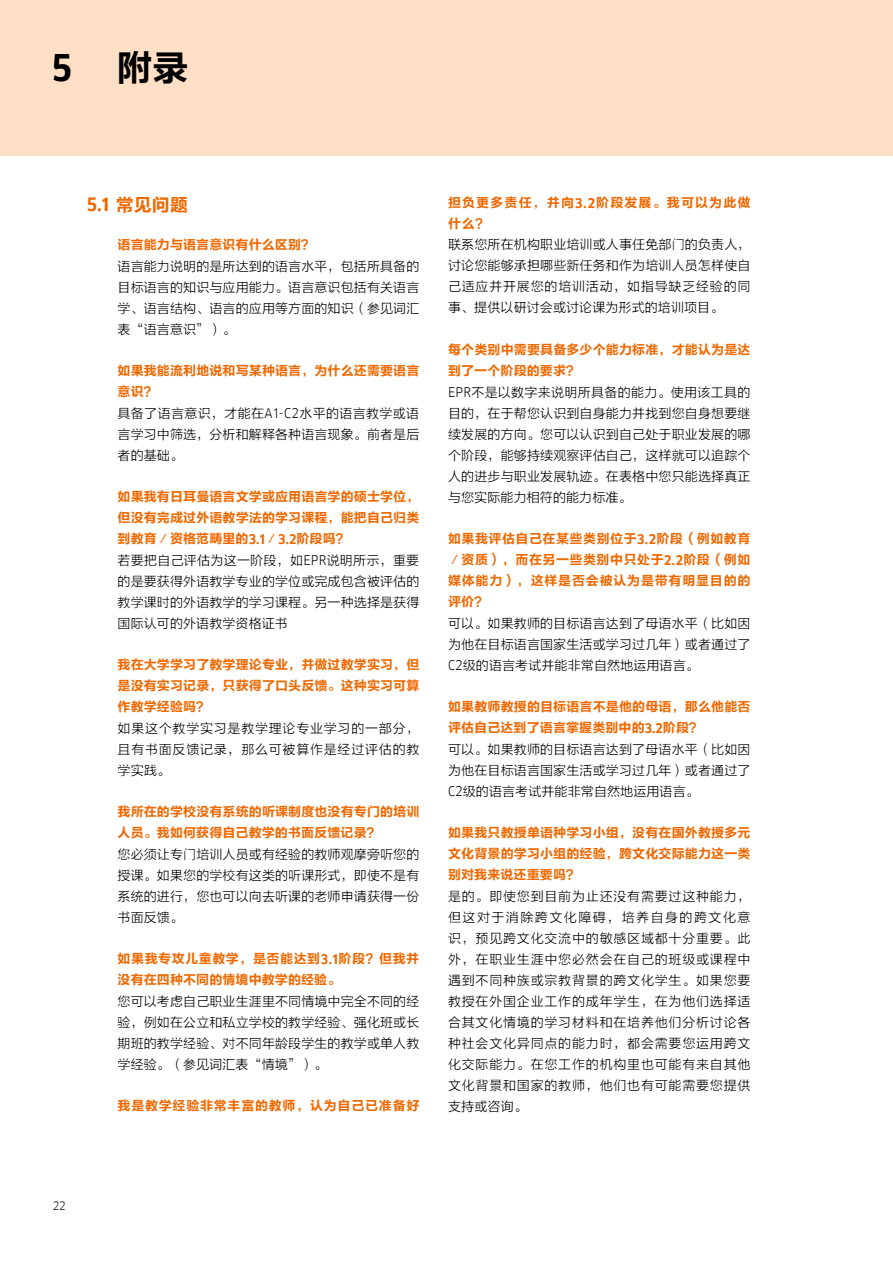
<style>
.page{position:relative;width:893px;height:1263px;background:#fff}
.page>*{position:absolute;margin:0;border:0;box-sizing:border-box;transform-origin:0 0}
.t1{font:36px "FZLTCHJW GB1 0";color:#000}
.t2{font:18px "FZLTCHJW GB1 0";color:#ef6800}
.t3{font:13.05px/21px "FZLTXHK";letter-spacing:.005em;color:#000;text-align:justify}
.t4{font:13.05px/21px "FZLTCHJW GB1 0";letter-spacing:.005em;color:#ef6800}
.t5{font:13.05px/21px "FZLTCHJW GB1 0";letter-spacing:.08em;color:#ef6800}
.t6{font:13.05px "FZLTCHJW GB1 0";letter-spacing:.055em;color:#ef6800}
.t7{font:11.25px "Goethe FF Clan";color:#000}
.s1{font-family:"Goethe FF Clan";font-weight:700}
.s2{font-family:"Goethe FF Clan"}
</style>
<div class="page">
<div style="left:0;top:0;width:893px;height:155px;background:#ffe0c6"></div>
<h1 class="t1" style="left:52px;top:48px;width:138px"><span class="s1">5</span> 附录</h1>
<h2 class="t2" style="left:87px;top:195px;width:102px"><span class="s1">5.1</span> 常见问题</h2>
<p class="t4" style="left:118px;top:235px;width:198px">语言能力与语言意识有什么区别？</p>
<p class="t3" style="left:118px;top:256px;width:303px">语言能力说明的是所达到的语言水平，包括所具备的目标语言的知识与应用能力。语言意识包括有关语言学、语言结构、语言的应用等方面的知识（参见词汇表“语言意识”）。</p>
<p class="t4" style="left:118px;top:361px;width:303px">如果我能流利地说和写某种语言，为什么还需要语言意识？</p>
<p class="t3" style="left:118px;top:403px;width:303px">具备了语言意识，才能在<span class="s2">A1-C2</span>水平的语言教学或语言学习中筛选，分析和解释各种语言现象。前者是后者的基础。</p>
<p class="t4" style="left:118px;top:487px;width:303px;text-align:justify">如果我有日耳曼语言文学或应用语言学的硕士学位，但没有完成过外语教学法的学习课程，能把自己归类到教育／资格范畴里的<span class="s1">3.1</span>／<span class="s1">3.2</span>阶段吗？</p>
<p class="t3" style="left:118px;top:550px;width:303px">若要把自己评估为这一阶段，如<span class="s2">EPR</span>说明所示，重要的是要获得外语教学专业的学位或完成包含被评估的教学课时的外语教学的学习课程。另一种选择是获得国际认可的外语教学资格证书</p>
<p class="t4" style="left:118px;top:655px;width:303px;text-align:justify">我在大学学习了教学理论专业，并做过教学实习，但是没有实习记录，只获得了口头反馈。这种实习可算作教学经验吗？</p>
<p class="t3" style="left:118px;top:718px;width:303px">如果这个教学实习是教学理论专业学习的一部分，且有书面反馈记录，那么可被算作是经过评估的教学实践。</p>
<p class="t4" style="left:118px;top:802px;width:303px">我所在的学校没有系统的听课制度也没有专门的培训人员。我如何获得自己教学的书面反馈记录？</p>
<p class="t3" style="left:118px;top:844px;width:303px">您必须让专门培训人员或有经验的教师观摩旁听您的授课。如果您的学校有这类的听课形式，即使不是有系统的进行，您也可以向去听课的老师申请获得一份书面反馈。</p>
<p class="t4" style="left:118px;top:949px;width:303px">如果我专攻儿童教学，是否能达到<span class="s1">3.1</span>阶段？但我并没有在四种不同的情境中教学的经验。</p>
<p class="t3" style="left:118px;top:991px;width:303px">您可以考虑自己职业生涯里不同情境中完全不同的经验，例如在公立和私立学校的教学经验、强化班或长期班的教学经验、对不同年龄段学生的教学或单人教学经验。（参见词汇表“情境”）。</p>
<p class="t6" style="left:118px;top:1099px;width:303px">我是教学经验非常丰富的教师，认为自己已准备好</p>
<p class="t5" style="left:448px;top:193px;width:304px">担负更多责任，并向<span class="s1">3.2</span>阶段发展。我可以为此做什么？</p>
<p class="t3" style="left:448px;top:235px;width:304px">联系您所在机构职业培训或人事任免部门的负责人，讨论您能够承担哪些新任务和作为培训人员怎样使自己适应并开展您的培训活动，如指导缺乏经验的同事、提供以研讨会或讨论课为形式的培训项目。</p>
<p class="t4" style="left:448px;top:340px;width:304px">每个类别中需要具备多少个能力标准，才能认为是达到了一个阶段的要求？</p>
<p class="t3" style="left:448px;top:382px;width:304px"><span class="s2">EPR</span>不是以数字来说明所具备的能力。使用该工具的目的，在于帮您认识到自身能力并找到您自身想要继续发展的方向。您可以认识到自己处于职业发展的哪个阶段，能够持续观察评估自己，这样就可以追踪个人的进步与职业发展轨迹。在表格中您只能选择真正与您实际能力相符的能力标准。</p>
<p class="t4" style="left:448px;top:529px;width:304px;text-align:justify">如果我评估自己在某些类别位于<span class="s1">3.2</span>阶段（例如教育／资质），而在另一些类别中只处于<span class="s1">2.2</span>阶段（例如媒体能力），这样是否会被认为是带有明显目的的评价？</p>
<p class="t3" style="left:448px;top:613px;width:304px">可以。如果教师的目标语言达到了母语水平（比如因为他在目标语言国家生活或学习过几年）或者通过了<span class="s2">C2</span>级的语言考试并能非常自然地运用语言。</p>
<p class="t4" style="left:448px;top:697px;width:304px">如果教师教授的目标语言不是他的母语，那么他能否评估自己达到了语言掌握类别中的<span class="s1">3.2</span>阶段？</p>
<p class="t3" style="left:448px;top:739px;width:304px">可以。如果教师的目标语言达到了母语水平（比如因为他在目标语言国家生活或学习过几年）或者通过了<span class="s2">C2</span>级的语言考试并能非常自然地运用语言。</p>
<p class="t4" style="left:448px;top:823px;width:304px;text-align:justify">如果我只教授单语种学习小组，没有在国外教授多元文化背景的学习小组的经验，跨文化交际能力这一类别对我来说还重要吗？</p>
<p class="t3" style="left:448px;top:886px;width:304px">是的。即使您到目前为止还没有需要过这种能力，但这对于消除跨文化障碍，培养自身的跨文化意识，预见跨文化交流中的敏感区域都十分重要。此外，在职业生涯中您必然会在自己的班级或课程中遇到不同种族或宗教背景的跨文化学生。如果您要教授在外国企业工作的成年学生，在为他们选择适合其文化情境的学习材料和在培养他们分析讨论各种社会文化异同点的能力时，都会需要您运用跨文化交际能力。在您工作的机构里也可能有来自其他文化背景和国家的教师，他们也有可能需要您提供支持或咨询。</p>
<p class="t7" style="left:53px;top:1199px;width:14px">22</p>
</div>
